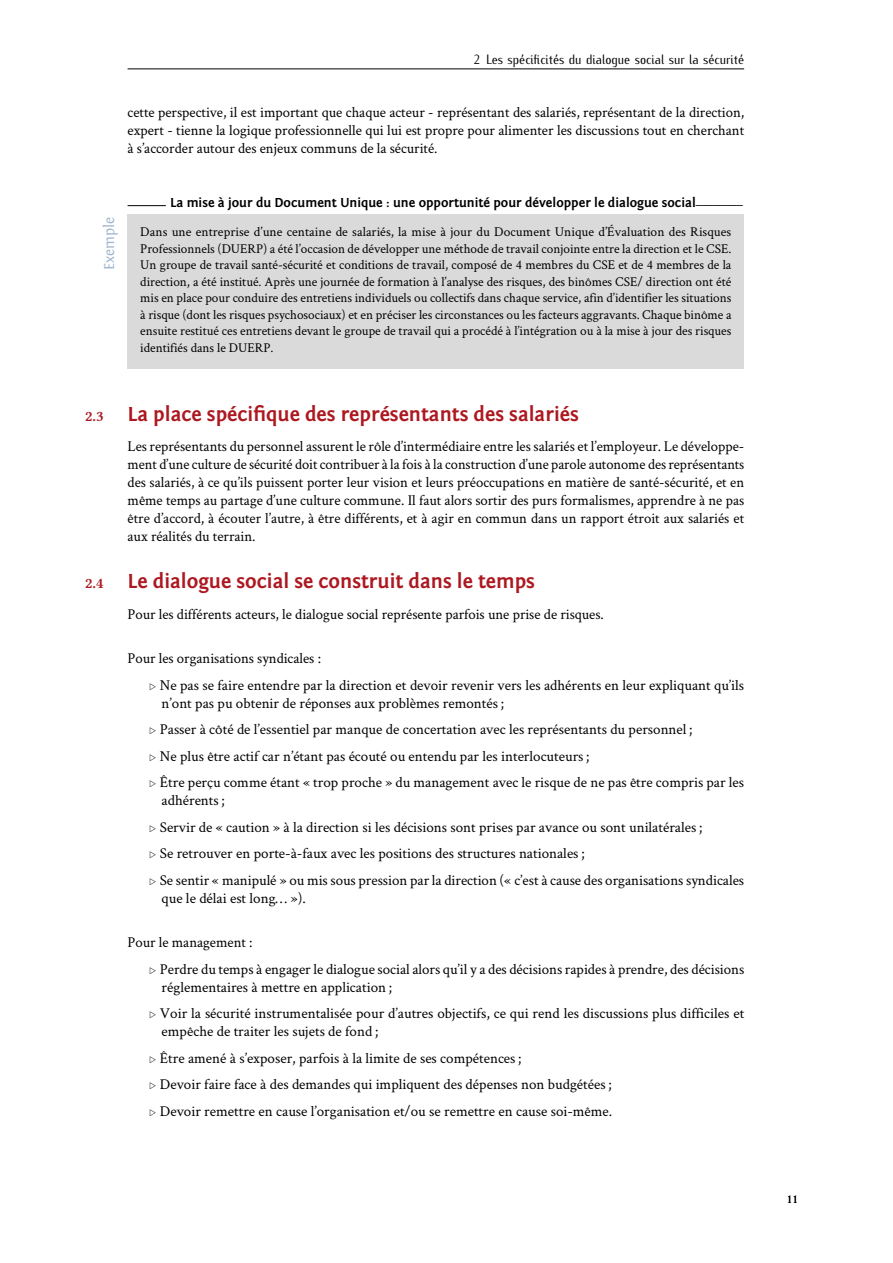
<style>
.page{position:relative;width:893px;height:1263px;background:#fff}
.page>*{position:absolute;margin:0;border:0;box-sizing:border-box;transform-origin:0 0}
.TITRE_Section_1_1{font:700 21px "Fontin Sans";color:#ad1820}
.Texte_COURANT_201{font:15px/18px "Crimson Text";color:#000}
.ENCADRÉ_Titre_vert{font:15px "Fontin";letter-spacing:-.005em;color:#a1b5cf}
.ENCADRÉ_Texte_Fond{font:13.5px/16.5px "Crimson Text";color:#000;text-align:justify}
.ENCADRÉ_Titre_File{font:700 13.5px "Fontin Sans";color:#000}
.t1{font:13.5px "Kurier Cond";color:#000}
.t2{font:12px "Crimson Text";color:#000}
.s1{font-family:"Lin Libertine OB";font-weight:400;font-size:15px}
.s2{font-family:"Lin Libertine"}
</style>
<div class="page">
<hr style="left:128px;top:69px;width:616px;height:1px;background:#000">
<hr style="left:128px;top:205px;width:38px;height:1px;background:#000">
<div style="left:128px;top:214px;width:616px;height:155px;background:#dadada"></div>
<p class="t1" style="left:474px;top:49px;width:84px">2 LES SPÉCIFICITÉS</p>
<p class="t1" style="left:575px;top:49px;width:49px">D DIALOGUESOC</p>
<p class="t1" style="left:655px;top:49px;width:37px">IALS URLASÉC</p>
<p class="t1" style="left:726px;top:49px;width:18px">URIT</p>
<p class="Texte_COURANT_201" style="left:128px;top:102px;width:618px;text-align:justify">cette perspective, il est important que chaque acteur - représentant des salariés, représentant de la direction, expert - tienne la logique professionnelle qui lui est propre pour alimenter les discussions tout en cherchant à s’accorder autour des enjeux communs de la sécurité.</p>
<p class="ENCADRÉ_Titre_vert" style="left:101px;top:270px;width:54px;rotate:-90deg">Exemple</p>
<p class="ENCADRÉ_Titre_File" style="left:170px;top:195px;width:574px">La mise à jour du Document Unique : une opportunité pour développer le dialogue social<sup>________</sup></p>
<p class="ENCADRÉ_Texte_Fond" style="left:140px;top:223px;width:593px">Dans une entreprise d’une centaine de salariés, la mise à jour du Document Unique d’Évaluation des Risques Professionnels (DUERP) a été l’occasion de développer une méthode de travail conjointe entre la direction et le CSE.<br>Un groupe de travail santé-sécurité et conditions de travail, composé de 4 membres du CSE et de 4 membres de la direction, a été institué. Après une journée de formation à l’analyse des risques, des binômes CSE/ direction ont été mis en place pour conduire des entretiens individuels ou collectifs dans chaque service, afin d’identifier les situations à risque (dont les risques psychosociaux) et en préciser les circonstances ou les facteurs aggravants. Chaque binôme a ensuite restitué ces entretiens devant le groupe de travail qui a procédé à l’intégration ou à la mise à jour des risques identifiés dans le DUERP.</p>
<p class="TITRE_Section_1_1" style="left:85px;top:402px;width:495px"><span class="s1">2.3</span> La place spécifique des représentants des salariés</p>
<p class="Texte_COURANT_201" style="left:128px;top:437px;width:618px;text-align:justify">Les représentants du personnel assurent le rôle d’intermédiaire entre les salariés et l’employeur. Le développe&shy;ment d’une culture de sécurité doit contribuer à la fois à la construction d’une parole autonome des représentants des salariés, à ce qu’ils puissent porter leur vision et leurs préoccupations en matière de santé-sécurité, et en même temps au partage d’une culture commune. Il faut alors sortir des purs formalismes, apprendre à ne pas être d’accord, à écouter l’autre, à être différents, et à agir en commun dans un rapport étroit aux salariés et aux réalités du terrain.</p>
<p class="TITRE_Section_1_1" style="left:85px;top:569px;width:452px"><span class="s1">2.4</span> Le dialogue social se construit dans le temps</p>
<p class="Texte_COURANT_201" style="left:128px;top:604px;width:478px">Pour les différents acteurs, le dialogue social représente parfois une prise de risques.</p>
<p class="Texte_COURANT_201" style="left:128px;top:649px;width:195px">Pour les organisations syndicales :</p>
<p class="Texte_COURANT_201" style="left:162px;top:675px;width:584px;text-indent:-13px"><span class="s2">▷</span> Ne pas se faire entendre par la direction et devoir revenir vers les adhérents en leur expliquant qu’ils n’ont pas pu obtenir de réponses aux problèmes remontés ;</p>
<p class="Texte_COURANT_201" style="left:149px;top:720px;width:545px"><span class="s2">▷</span> Passer à côté de l’essentiel par manque de concertation avec les représentants du personnel ;</p>
<p class="Texte_COURANT_201" style="left:149px;top:746px;width:442px"><span class="s2">▷</span> Ne plus être actif car n’étant pas écouté ou entendu par les interlocuteurs ;</p>
<p class="Texte_COURANT_201" style="left:162px;top:773px;width:584px;text-indent:-13px"><span class="s2">▷</span> Être perçu comme étant « trop proche » du management avec le risque de ne pas être compris par les adhérents ;</p>
<p class="Texte_COURANT_201" style="left:149px;top:817px;width:555px"><span class="s2">▷</span> Servir de « caution » à la direction si les décisions sont prises par avance ou sont unilatérales ;</p>
<p class="Texte_COURANT_201" style="left:149px;top:844px;width:437px"><span class="s2">▷</span> Se retrouver en porte-à-faux avec les positions des structures nationales ;</p>
<p class="Texte_COURANT_201" style="left:162px;top:870px;width:584px;text-indent:-13px"><span class="s2">▷</span> Se sentir « manipulé » ou mis sous pression par la direction (« c’est à cause des organisations syndicales que le délai est long… »).</p>
<p class="Texte_COURANT_201" style="left:128px;top:933px;width:127px">Pour le management :</p>
<p class="Texte_COURANT_201" style="left:162px;top:959px;width:584px;text-indent:-13px"><span class="s2">▷</span> Perdre du temps à engager le dialogue social alors qu’il y a des décisions rapides à prendre, des décisions réglementaires à mettre en application ;</p>
<p class="Texte_COURANT_201" style="left:162px;top:1004px;width:584px;text-indent:-13px"><span class="s2">▷</span> Voir la sécurité instrumentalisée pour d’autres objectifs, ce qui rend les discussions plus difficiles et empêche de traiter les sujets de fond ;</p>
<p class="Texte_COURANT_201" style="left:149px;top:1048px;width:374px"><span class="s2">▷</span> Être amené à s’exposer, parfois à la limite de ses compétences ;</p>
<p class="Texte_COURANT_201" style="left:149px;top:1075px;width:464px"><span class="s2">▷</span> Devoir faire face à des demandes qui impliquent des dépenses non budgétées ;</p>
<p class="Texte_COURANT_201" style="left:149px;top:1101px;width:465px"><span class="s2">▷</span> Devoir remettre en cause l’organisation et/ou se remettre en cause soi-même.</p>
<p class="t2" style="left:787px;top:1191px;width:13px">11</p>
</div>
